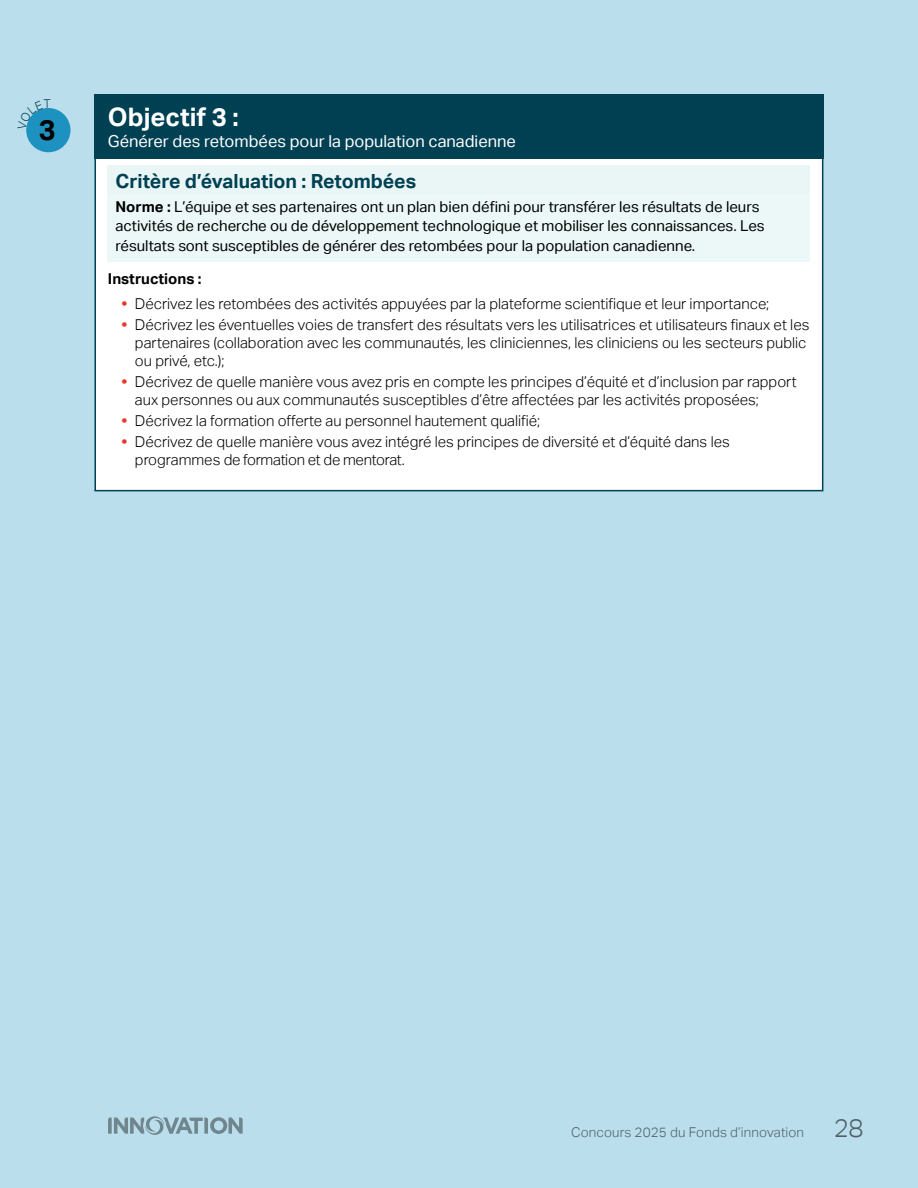
<style>
.page{position:relative;width:918px;height:1188px;background:#bbdeec}
.page>*{position:absolute;margin:0;border:0;box-sizing:border-box;transform-origin:0 0}
.Body{font:700 28.5px "Aktiv Grotesk";color:#000}
.Objective_Text{font:700 25.5px "Aktiv Grotesk";color:#fff}
.Assessment_Criterion{font:700 19.5px "Aktiv Grotesk";color:#004053}
.Objective_Text-2{font:16.5px "Aktiv Grotesk";color:#fff}
.t1{font:300 15px/18px "Aktiv Grotesk";color:#000}
.Assessment_Criterion_text{font:15px/19.5px "Aktiv Grotesk";color:#000}
.Body-2{font:700 15px "Aktiv Grotesk";color:#000}
.t2{font:300 13.5px "Aktiv Grotesk";letter-spacing:.01em;color:#6d6e71}
.s1{font-weight:700}
.s2{font-weight:700;color:#e83728}
.s3{font-size:25.5px}
</style>
<div class="page">
<div style="left:94px;top:159px;width:730px;height:333px;background:#fff"></div>
<div style="left:26px;top:108px;width:45px;height:44px;background:#1d91c0;border-radius:50%"></div>
<div style="left:94px;top:94px;width:730px;height:65px;background:#004053"></div>
<div style="left:108px;top:165px;width:702px;height:37px;background:#eaf6f6"></div>
<div style="left:108px;top:194px;width:702px;height:68px;background:#ecf8f8"></div>
<svg style="left:108px;top:1116px;width:135px;height:19px"></svg>
<svg style="left:26px;top:108px;width:25px;height:22px"></svg>
<p class="Body" style="left:39px;top:114px;width:18px">3</p>
<p class="Objective_Text" style="left:108px;top:102px;width:132px">Objectif 3 :</p>
<p class="Objective_Text-2" style="left:108px;top:132px;width:410px">Générer des retombées pour la population canadienne</p>
<p class="Assessment_Criterion" style="left:115px;top:170px;width:302px">Critère d’évaluation : Retombées</p>
<p class="Assessment_Criterion_text" style="left:115px;top:197px;width:651px"><span class="s1">Norme :</span> L’équipe et ses partenaires ont un plan bien défini pour transférer les résultats de leurs activités de recherche ou de développement technologique et mobiliser les connaissances. Les résultats sont susceptibles de générer des retombées pour la population canadienne.</p>
<p class="Body-2" style="left:108px;top:270px;width:95px">Instructions :</p>
<p class="t1" style="left:121px;top:294px;width:649px"><span class="s2">•</span> Décrivez les retombées des activités appuyées par la plateforme scientifique et leur importance;</p>
<p class="t1" style="left:135px;top:316px;width:676px;text-indent:-14px"><span class="s2">•</span> Décrivez les éventuelles voies de transfert des résultats vers les utilisatrices et utilisateurs finaux et les partenaires (collaboration avec les communautés, les cliniciennes, les cliniciens ou les secteurs public ou privé, etc.);</p>
<p class="t1" style="left:135px;top:373px;width:663px;text-indent:-14px"><span class="s2">•</span> Décrivez de quelle manière vous avez pris en compte les principes d’équité et d’inclusion par rapport aux personnes ou aux communautés susceptibles d’être affectées par les activités proposées;</p>
<p class="t1" style="left:121px;top:412px;width:420px"><span class="s2">•</span> Décrivez la formation offerte au personnel hautement qualifié;</p>
<p class="t1" style="left:135px;top:433px;width:596px;text-indent:-14px"><span class="s2">•</span> Décrivez de quelle manière vous avez intégré les principes de diversité et d’équité dans les programmes de formation et de mentorat.</p>
<p class="t2" style="left:571px;top:1125px;width:294px">Concours 2025 du Fonds d’innovation <span class="s3">28</span></p>
</div>
